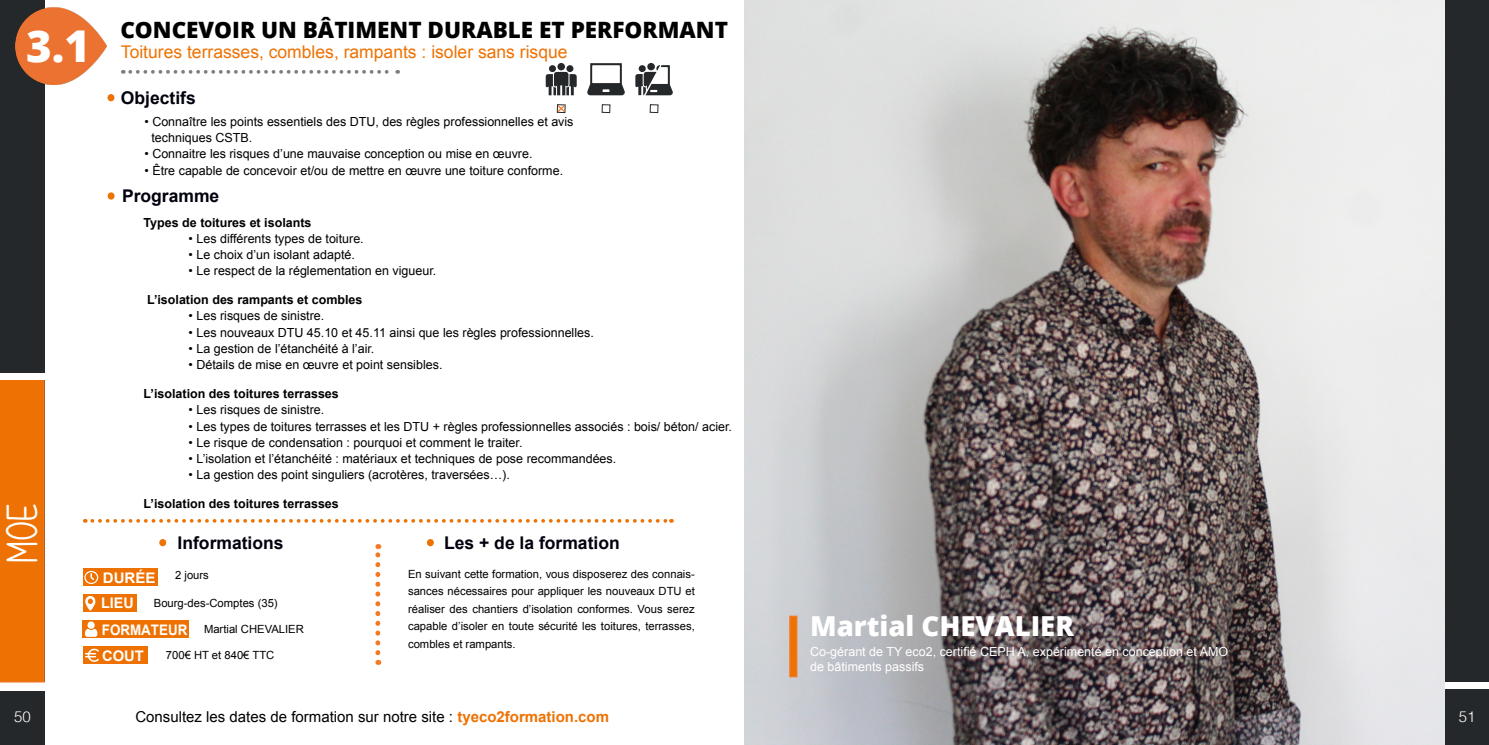
<style>
.page{position:relative;width:1489px;height:745px;background:#fff}
.page>*{position:absolute;margin:0;border:0;box-sizing:border-box;transform-origin:0 0}
.t1{font:43.75px "GOLDSTICK";color:#fff}
.t2{font:800 43.75px "Open Sans";color:#fff}
.t3{font:800 27.5px "Open Sans";color:#fff}
.t4{font:800 22.5px "Open Sans";color:#000001}
.t5{font:700 17.5px "Arial";color:#00000e}
.t6{font:17.5px "Arial";color:#ee7203}
.t7{font:15px "Arial";color:#000001}
.t8{font:300 15px "Helvetica";color:#fff}
.t9{font:700 14.62px/25.4px "Arial";color:#fff}
.t10{font:700 14.5px "Arial";color:#fff;scale:.92 1}
.t11{font:12.5px "Arial";color:#000001}
.t12{font:700 12.5px "Arial";color:#000001}
.t13{font:12.5px/15px "Arial";color:#fff}
.t14{font:11.25px/17.5px "Arial";color:#000001;text-align:justify}
.s1{font-weight:700;color:#ee7203}
</style>
<div class="page">
<div style="left:0;top:0;width:45px;height:744px;background:#25282a"></div>
<svg style="left:0;top:682px;width:45px;height:1px"></svg>
<div style="left:1444px;top:0;width:44px;height:744px;background:#25282a"></div>
<div style="left:1444px;top:681px;width:44px;height:7px;background:#fff"></div>
<div style="left:0;top:380px;width:45px;height:302px;background:#ee7203"></div>
<div style="left:107px;top:94px;width:7px;height:7px;background:#ee7203;border-radius:50%"></div>
<svg style="left:375px;top:544px;width:5px;height:108px"></svg>
<svg style="left:159px;top:538px;width:7px;height:8px"></svg>
<svg style="left:427px;top:538px;width:7px;height:8px"></svg>
<svg style="left:92px;top:519px;width:580px;height:3px"></svg>
<div style="left:83px;top:620px;width:106px;height:17px;background:#ee7203"></div>
<svg style="left:85px;top:621px;width:12px;height:15px"></svg>
<div style="left:83px;top:568px;width:74px;height:18px;background:#ee7203"></div>
<svg style="left:84px;top:570px;width:14px;height:13px"></svg>
<div style="left:83px;top:594px;width:53px;height:18px;background:#ee7203"></div>
<svg style="left:85px;top:596px;width:11px;height:14px"></svg>
<div style="left:83px;top:646px;width:64px;height:17px;background:#ee7203"></div>
<svg style="left:85px;top:648px;width:14px;height:13px"></svg>
<div style="left:601px;top:104px;width:9px;height:9px;border:1px solid #25282a"></div>
<div style="left:649px;top:104px;width:9px;height:9px;border:1px solid #25282a"></div>
<svg style="left:545px;top:72px;width:31px;height:23px"></svg>
<div style="left:557px;top:63px;width:8px;height:7px;background:#25282a;border-radius:50%"></div>
<div style="left:549px;top:65px;width:7px;height:7px;background:#25282a;border-radius:50%"></div>
<div style="left:566px;top:65px;width:7px;height:7px;background:#25282a;border-radius:50%"></div>
<svg style="left:587px;top:63px;width:38px;height:32px"></svg>
<svg style="left:635px;top:65px;width:38px;height:30px"></svg>
<svg style="left:130px;top:70px;width:268px;height:4px"></svg>
<div style="left:108px;top:192px;width:7px;height:7px;background:#ee7203;border-radius:50%"></div>
<div style="left:1px;top:683px;width:51px;height:7px;background:#fff"></div>
<div style="left:0;top:683px;width:52px;height:6px;background:#fff"></div>
<div style="left:0;top:373px;width:51px;height:7px;background:#fff"></div>
<img style="left:744px;top:0;width:700px;height:743px">
<div style="left:789px;top:615px;width:8px;height:62px;background:#ee7203;border:1px solid #f47923"></div>
<img style="left:15px;top:8px;width:91px;height:76px">
<svg style="left:556px;top:104px;width:10px;height:9px"></svg>
<p class="t2" style="left:26px;top:13px;width:65px">3.1</p>
<p class="t1" style="left:1px;top:562px;width:60px;rotate:-90deg">MOE</p>
<p class="t4" style="left:120px;top:13px;width:609px">CONCEVOIR UN BÂTIMENT DURABLE ET PERFORMANT</p>
<p class="t6" style="left:121px;top:40px;width:448px">Toitures terrasses, combles, rampants : isoler sans risque</p>
<h3 class="t5" style="left:121px;top:86px;width:76px">Objectifs</h3>
<p class="t11" style="left:144px;top:113px;width:430px">• Connaître les points essentiels des DTU, des règles professionnelles et avis</p>
<p class="t11" style="left:151px;top:129px;width:102px">techniques CSTB.</p>
<p class="t11" style="left:144px;top:146px;width:389px">• Connaitre les risques d’une mauvaise conception ou mise en œuvre.</p>
<p class="t11" style="left:144px;top:162px;width:420px">• Être capable de concevoir et/ou de mettre en œuvre une toiture conforme.</p>
<h3 class="t5" style="left:122px;top:180px;width:99px">Programme</h3>
<p class="t5" style="left:122px;top:184px;width:99px">Programme</p>
<p class="t12" style="left:144px;top:214px;width:169px">Types de toitures et isolants</p>
<p class="t11" style="left:189px;top:230px;width:177px">• Les différents types de toiture.</p>
<p class="t11" style="left:189px;top:246px;width:168px">• Le choix d’un isolant adapté.</p>
<p class="t11" style="left:189px;top:262px;width:249px">• Le respect de la réglementation en vigueur.</p>
<p class="t12" style="left:147px;top:291px;width:217px">L’isolation des rampants et combles</p>
<p class="t11" style="left:189px;top:307px;width:137px">• Les risques de sinistre.</p>
<p class="t11" style="left:189px;top:324px;width:407px">• Les nouveaux DTU 45.10 et 45.11 ainsi que les règles professionnelles.</p>
<p class="t11" style="left:189px;top:340px;width:187px">• La gestion de l’étanchéité à l’air.</p>
<p class="t11" style="left:189px;top:356px;width:255px">• Détails de mise en œuvre et point sensibles.</p>
<p class="t12" style="left:144px;top:385px;width:197px">L’isolation des toitures terrasses</p>
<p class="t11" style="left:189px;top:401px;width:137px">• Les risques de sinistre.</p>
<p class="t11" style="left:189px;top:417px;width:545px">• Les types de toitures terrasses et les DTU + règles professionnelles associés : bois/ béton/ acier.</p>
<p class="t11" style="left:189px;top:434px;width:335px">• Le risque de condensation : pourquoi et comment le traiter.</p>
<p class="t11" style="left:189px;top:450px;width:429px">• L’isolation et l’étanchéité : matériaux et techniques de pose recommandées.</p>
<p class="t11" style="left:189px;top:466px;width:323px">• La gestion des point singuliers (acrotères, traversées…).</p>
<p class="t12" style="left:144px;top:495px;width:197px">L’isolation des toitures terrasses</p>
<h3 class="t5" style="left:177px;top:531px;width:107px">Informations</h3>
<h3 class="t5" style="left:444px;top:531px;width:177px">Les + de la formation</h3>
<p class="t9" style="left:101px;top:565px;width:56px">DURÉE<br>LIEU</p>
<p class="t14" style="left:175px;top:566px;width:35px">2 jours</p>
<p class="t14" style="left:154px;top:594px;width:125px">Bourg-des-Comptes (35)</p>
<p class="t14" style="left:204px;top:619px;width:101px">Martial CHEVALIER</p>
<p class="t10" style="left:102px;top:619px;width:94px">FORMATEUR</p>
<p class="t9" style="left:102px;top:642px;width:43px">COUT</p>
<p class="t14" style="left:166px;top:646px;width:110px">700€ HT et 840€ TTC</p>
<p class="t14" style="left:408px;top:564px;width:288px">En suivant cette formation, vous disposerez des connais&shy;sances nécessaires pour appliquer les nouveaux DTU et réaliser des chantiers d’isolation conformes. Vous serez capable d’isoler en toute sécurité les toitures, terrasses, combles et rampants.</p>
<p class="t3" style="left:810px;top:604px;width:265px">Martial CHEVALIER</p>
<p class="t13" style="left:810px;top:643px;width:419px">Co-gérant de TY eco2, certifié CEPH A, expérimenté en conception et AMO de bâtiments passifs</p>
<p class="t10" style="left:856px;top:619px;width:94px">FORMATEUR</p>
<p class="t9" style="left:857px;top:642px;width:43px">COUT</p>
<p class="t3" style="left:816px;top:616px;width:265px">Martial CHEVALIER</p>
<p class="t7" style="left:135px;top:706px;width:475px">Consultez les dates de formation sur notre site : <span class="s1">tyeco2formation.com</span></p>
<p class="t8" style="left:14px;top:703px;width:18px">50</p>
<p class="t8" style="left:1458px;top:703px;width:18px">51</p>
</div>
